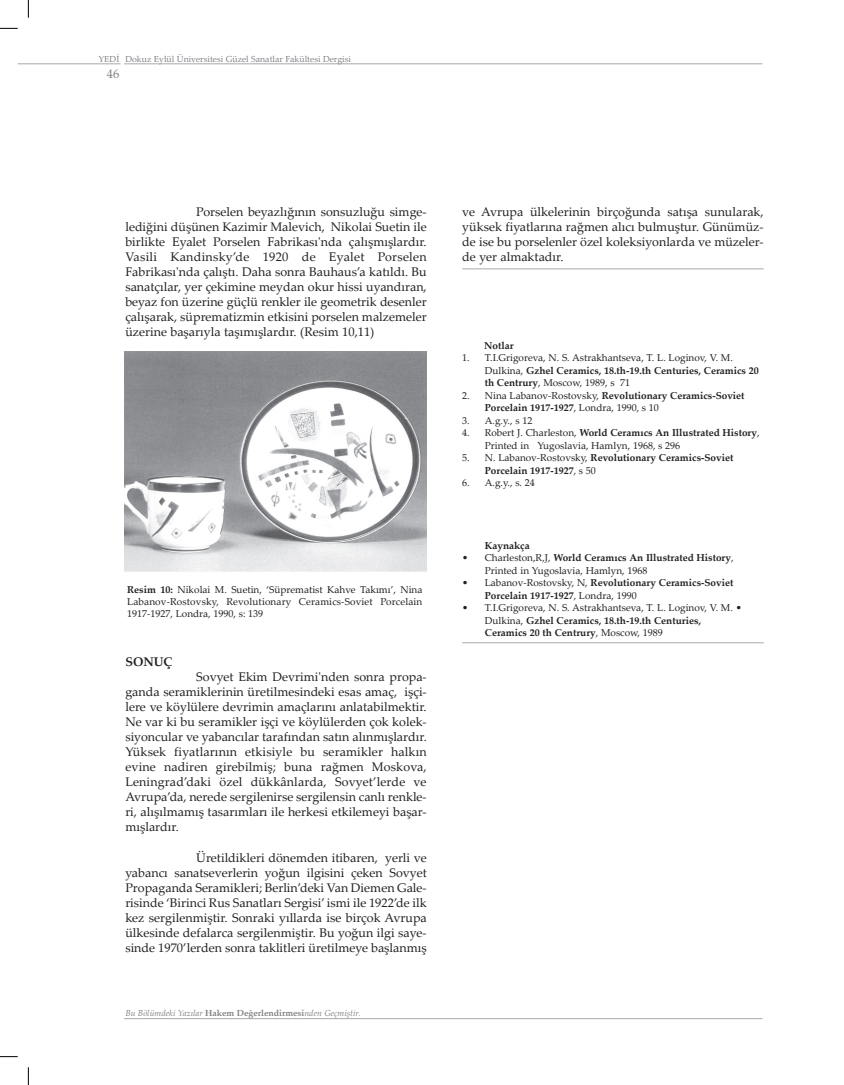
<style>
.page{position:relative;width:844px;height:1085px;background:#fff}
.page>*{position:absolute;margin:0;border:0;box-sizing:border-box;transform-origin:0 0}
.t1{font:12.5px/15px "Palatino Linotype";color:#231f20;text-align:justify}
.t2{font:700 12.5px "Palatino Linotype";color:#231f20}
.t3{font:12.5px "Palatino Linotype";color:#808285}
.t4{font:10px/12.5px "Palatino Linotype";color:#231f20}
.t5{font:700 10px/12.5px "Palatino Linotype";color:#231f20}
.t6{font:8.75px "Palatino Linotype";color:#808285}
.t7{font:italic 8.75px "Palatino Linotype";color:#808285}
.s1{font-weight:700}
.s2{font-weight:700;font-style:normal}
.s3{font-weight:400}
</style>
<div class="page">
<svg style="left:28px;top:0;width:1px;height:18px"></svg>
<svg style="left:28px;top:1067px;width:1px;height:17px"></svg>
<svg style="left:0;top:28px;width:18px;height:1px"></svg>
<svg style="left:0;top:1056px;width:18px;height:1px"></svg>
<hr style="left:18px;top:64px;width:102px;height:1px;background:#a8a9ad">
<hr style="left:124px;top:64px;width:638px;height:1px;background:#a8a9ad">
<hr style="left:124px;top:1018px;width:638px;height:1px;background:#a8a9ad">
<img style="left:124px;top:351px;width:302px;height:221px">
<hr style="left:462px;top:268px;width:301px;height:1px;background:#a8a9ad">
<hr style="left:462px;top:642px;width:301px;height:1px;background:#a8a9ad">
<hr style="left:843px;top:387px;width:1px;height:368px;background:#3e3e3f">
<p class="t6" style="left:98px;top:52px;width:254px">YEDİ Dokuz Eylül Üniversitesi Güzel Sanatlar Fakültesi Dergisi</p>
<p class="t3" style="left:107px;top:65px;width:14px">46</p>
<p class="t1" style="left:125px;top:204px;width:303px;text-indent:71px">Porselen beyazlığının sonsuzluğu simge&shy;lediğini düşünen Kazimir Malevich, Nikolai Suetin ile birlikte Eyalet Porselen Fabrikası'nda çalışmışlardır.<br>Vasili Kandinsky’de 1920 de Eyalet Porselen Fabrikası'nda çalıştı. Daha sonra Bauhaus’a katıldı. Bu sanatçılar, yer çekimine meydan okur hissi uyandıran, beyaz fon üzerine güçlü renkler ile geometrik desenler çalışarak, süprematizmin etkisini porselen malzemeler üzerine başarıyla taşımışlardır. (Resim 10,11)</p>
<p class="t4" style="left:127px;top:583px;width:297px;line-height:12px;text-align:justify"><span class="s1">Resim 10:</span> Nikolai M. Suetin, ‘Süprematist Kahve Takımı’, Nina Labanov-Rostovsky, Revolutionary Ceramics-Soviet Porcelain 1917-1927, Londra, 1990, s: 139</p>
<p class="t2" style="left:125px;top:653px;width:49px">SONUÇ</p>
<p class="t1" style="left:125px;top:669px;width:303px;text-indent:71px">Sovyet Ekim Devrimi'nden sonra propa&shy;ganda seramiklerinin üretilmesindeki esas amaç, işçi&shy;lere ve köylülere devrimin amaçlarını anlatabilmektir.<br>Ne var ki bu seramikler işçi ve köylülerden çok kolek&shy;siyoncular ve yabancılar tarafından satın alınmışlardır.<br>Yüksek fiyatlarının etkisiyle bu seramikler halkın evine nadiren girebilmiş; buna rağmen Moskova, Leningrad’daki özel dükkânlarda, Sovyet’lerde ve Avrupa’da, nerede sergilenirse sergilensin canlı renkle&shy;ri, alışılmamış tasarımları ile herkesi etkilemeyi başar&shy;mışlardır.</p>
<p class="t1" style="left:125px;top:849px;width:303px;text-indent:71px">Üretildikleri dönemden itibaren, yerli ve yabancı sanatseverlerin yoğun ilgisini çeken Sovyet Propaganda Seramikleri; Berlin’deki Van Diemen Gale&shy;risinde ‘Birinci Rus Sanatları Sergisi’ ismi ile 1922’de ilk kez sergilenmiştir. Sonraki yıllarda ise birçok Avrupa ülkesinde defalarca sergilenmiştir. Bu yoğun ilgi saye&shy;sinde 1970’lerden sonra taklitleri üretilmeye başlanmış</p>
<p class="t7" style="left:125px;top:1007px;width:237px">Bu Bölümdeki Yazılar <span class="s2">Hakem Değerlendirmesi</span>nden Geçmiştir.</p>
<p class="t1" style="left:462px;top:204px;width:303px">ve Avrupa ülkelerinin birçoğunda satışa sunularak, yüksek fiyatlarına rağmen alıcı bulmuştur. Günümüz&shy;de ise bu porselenler özel koleksiyonlarda ve müzeler&shy;de yer almaktadır.</p>
<p class="t5" style="left:484px;top:338px;width:31px">Notlar</p>
<p class="t4" style="left:484px;top:351px;width:275px;text-indent:-22px">1. T.I.Grigoreva, N. S. Astrakhantseva, T. L. Loginov, V. M.<br>Dulkina, <span class="s1">Gzhel Ceramics, 18.th-19.th Centuries, Ceramics 20 th Centrury</span>, Moscow, 1989, s 71</p>
<p class="t5" style="left:484px;top:388px;width:261px;text-indent:-22px"><span class="s3">2. Nina Labanov-Rostovsky,</span> Revolutionary Ceramics-Soviet<br>Porcelain 1917-1927<span class="s3">, Londra, 1990, s 10</span></p>
<p class="t4" style="left:462px;top:413px;width:72px">3. A.g.y., s 12</p>
<p class="t4" style="left:484px;top:426px;width:276px;text-indent:-22px">4. Robert J. Charleston, <span class="s1">World Ceramıcs An Illustrated History</span>,<br>Printed in Yugoslavia, Hamlyn, 1968, s 296</p>
<p class="t5" style="left:484px;top:451px;width:250px;text-indent:-22px"><span class="s3">5. N. Labanov-Rostovsky,</span> Revolutionary Ceramics-Soviet<br>Porcelain 1917-1927<span class="s3">, s 50</span></p>
<p class="t4" style="left:462px;top:476px;width:74px">6. A.g.y., s. 24</p>
<p class="t5" style="left:484px;top:538px;width:46px">Kaynakça</p>
<p class="t4" style="left:484px;top:551px;width:250px;text-indent:-23px">• Charleston,R,J, <span class="s1">World Ceramıcs An Illustrated History</span>,<br>Printed in Yugoslavia, Hamlyn, 1968</p>
<p class="t5" style="left:484px;top:576px;width:250px;text-indent:-22px"><span class="s3">• Labanov-Rostovsky, N,</span> Revolutionary Ceramics-Soviet<br>Porcelain 1917-1927<span class="s3">, Londra, 1990</span></p>
<p class="t4" style="left:484px;top:601px;width:258px;text-indent:-22px">• T.I.Grigoreva, N. S. Astrakhantseva, T. L. Loginov, V. M. •<br>Dulkina, <span class="s1">Gzhel Ceramics, 18.th-19.th Centuries,<br>Ceramics 20 th Centrury</span>, Moscow, 1989</p>
</div>
